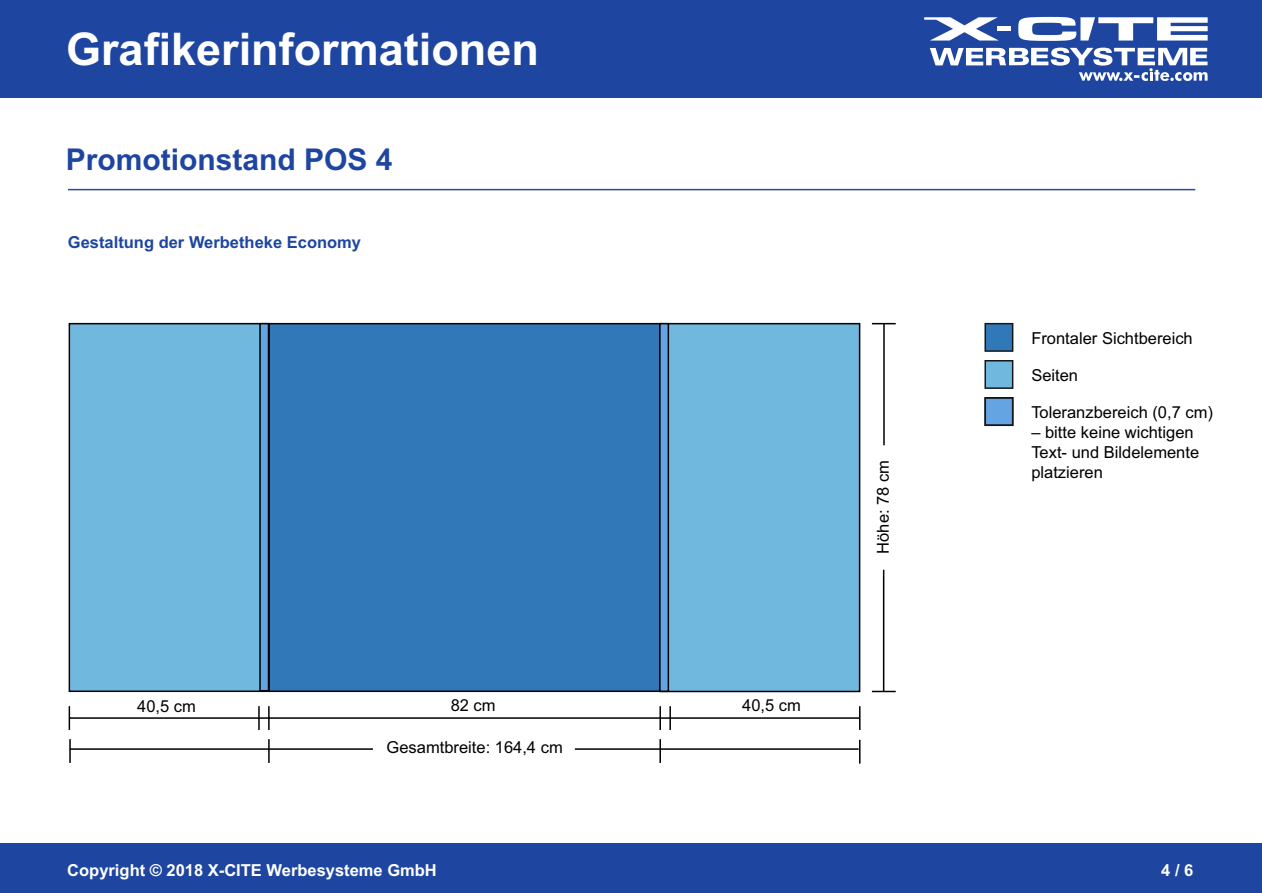
<style>
.page{position:relative;width:1262px;height:893px;background:#fff}
.page>*{position:absolute;margin:0;border:0;box-sizing:border-box;transform-origin:0 0}
.t1{font:700 45px "Arial";color:#fff}
.t2{font:700 30px "Arial";color:#1e46a1}
.t3{font:16.5px/19.8px "Arial";color:#000}
.t4{font:700 16.5px "Arial";color:#fff}
.t5{font:700 16.5px "Arial";color:#1e46a1}
</style>
<div class="page">
<div style="left:0;top:0;width:1262px;height:98px;background:#1e46a1"></div>
<div style="left:0;top:843px;width:1262px;height:50px;background:#1e46a1"></div>
<hr style="left:68px;top:189px;width:1127px;height:1px;background:#3046a2">
<svg style="left:1018px;top:17px;width:189px;height:24px"></svg>
<svg style="left:924px;top:17px;width:74px;height:24px"></svg>
<div style="left:997px;top:26px;width:14px;height:5px;background:#fff"></div>
<svg style="left:930px;top:48px;width:277px;height:33px"></svg>
<hr style="left:575px;top:748px;width:283px;height:1px;background:#000">
<hr style="left:70px;top:748px;width:303px;height:1px;background:#000">
<svg style="left:68px;top:322px;width:817px;height:408px;background:#63a1cd"></svg>
<hr style="left:659px;top:706px;width:2px;height:24px;background:#000">
<svg style="left:859px;top:706px;width:1px;height:24px"></svg>
<hr style="left:69px;top:739px;width:2px;height:24px;background:#000">
<hr style="left:268px;top:739px;width:2px;height:24px;background:#000">
<hr style="left:659px;top:739px;width:2px;height:24px;background:#000">
<svg style="left:859px;top:739px;width:1px;height:24px"></svg>
<svg style="left:872px;top:323px;width:23px;height:1px"></svg>
<hr style="left:872px;top:690px;width:23px;height:2px;background:#000">
<div style="left:985px;top:323px;width:27px;height:28px;background:#3078b7"></div>
<div style="left:984px;top:323px;width:29px;height:29px;border:2px solid #151616"></div>
<div style="left:985px;top:360px;width:27px;height:28px;background:#71b8df"></div>
<div style="left:984px;top:360px;width:29px;height:29px;border:2px solid #151616"></div>
<hr style="left:258px;top:706px;width:2px;height:24px;background:#000">
<hr style="left:669px;top:706px;width:2px;height:24px;background:#000">
<div style="left:259px;top:323px;width:10px;height:368px;background:#65a4e2;border:2px solid #000"></div>
<div style="left:659px;top:323px;width:10px;height:369px;background:#65a4e2;border:2px solid #000"></div>
<div style="left:984px;top:397px;width:29px;height:29px;background:#65a4e2"></div>
<div style="left:984px;top:397px;width:29px;height:29px;border:2px solid #151616"></div>
<h1 class="t1" style="left:66px;top:32px;width:474px">Grafikerinformationen</h1>
<h2 class="t2" style="left:66px;top:148px;width:328px">Promotionstand POS 4</h2>
<p class="t5" style="left:68px;top:236px;width:295px">Gestaltung der Werbetheke Economy</p>
<p class="t3" style="left:137px;top:697px;width:60px">40,5 cm</p>
<p class="t3" style="left:451px;top:696px;width:46px">82 cm</p>
<p class="t3" style="left:742px;top:696px;width:60px">40,5 cm</p>
<p class="t3" style="left:386px;top:738px;width:178px">Gesamtbreite: 164,4 cm</p>
<p class="t4" style="left:67px;top:863px;width:371px">Copyright © 2018 X-CITE Werbesysteme GmbH</p>
<p class="t3" style="left:874px;top:553px;width:95px;rotate:-90deg">Höhe: 78 cm</p>
<p class="t3" style="left:1031px;top:329px;width:163px">Frontaler Sichtbereich</p>
<p class="t3" style="left:1031px;top:367px;width:48px">Seiten</p>
<p class="t3" style="left:1031px;top:404px;width:183px">Toleranzbereich (0,7 cm) ‒ bitte keine wichtigen<br>Text- und Bildelemente platzieren</p>
<p class="t4" style="left:1161px;top:863px;width:34px">4 / 6</p>
</div>
